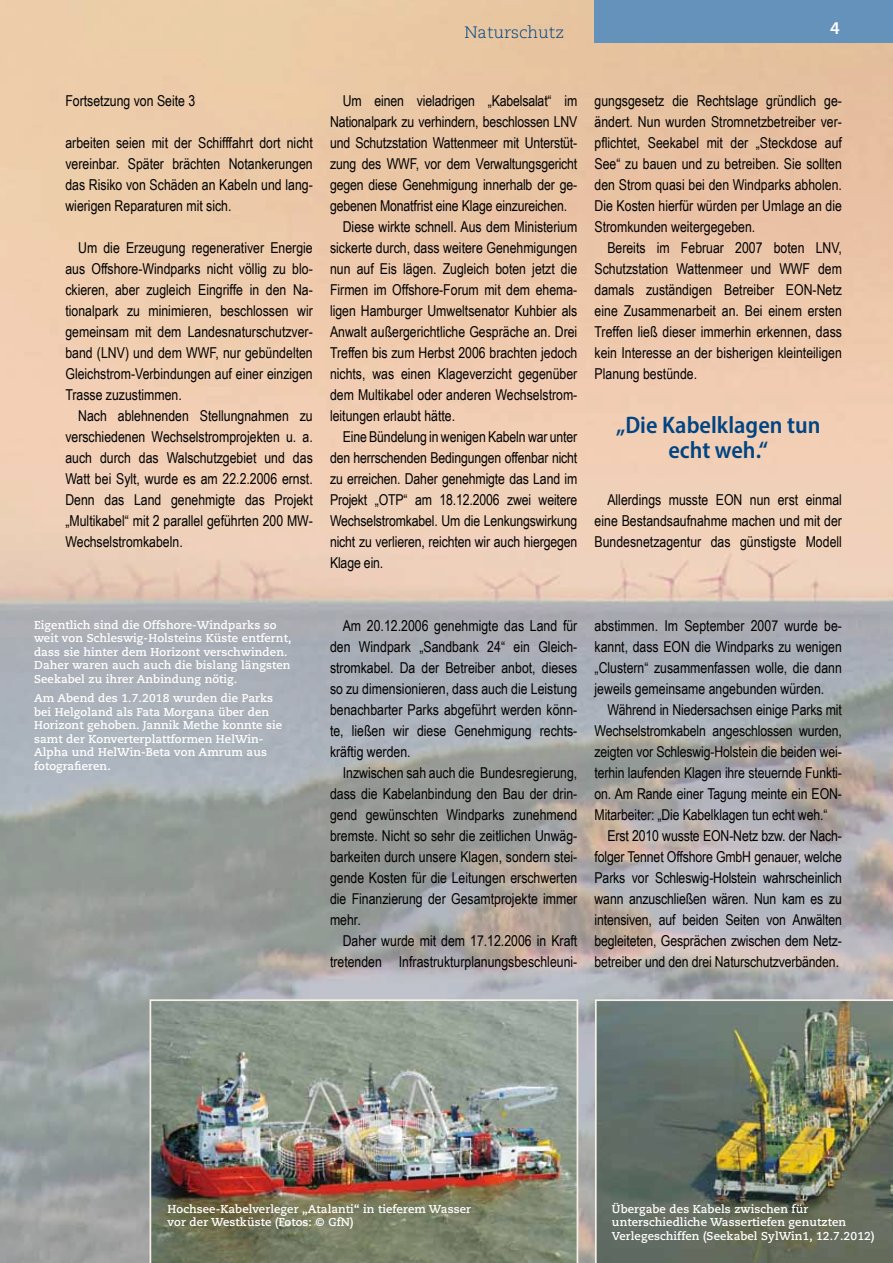
<style>
.page{position:relative;width:893px;height:1263px;background:#fff}
.page>*{position:absolute;margin:0;border:0;box-sizing:border-box;transform-origin:0 0}
.t1{font:600 semi-condensed 24px/25.2px "Myriad Pro";color:#004483;text-align:center}
.t2{font:600 18px "Myriad Pro";color:#fff}
.t3{font:300 16.5px "Caecilia";color:#004483}
.t4{font:15px/21px "Arial Narrow";letter-spacing:-.01em;color:#000;text-align:justify}
.t5{font:700 11.4px/13.5px "Caecilia";letter-spacing:.01em;color:#fff}
</style>
<div class="page">
<img style="left:0;top:0;width:893px;height:1263px">
<img style="left:150px;top:999px;width:428px;height:264px">
<img style="left:595px;top:999px;width:298px;height:264px">
<div style="left:595px;top:0;width:298px;height:43px;background:#6492ba"></div>
<p class="t3" style="left:464px;top:23px;width:101px">Naturschutz</p>
<p class="t2" style="left:830px;top:16px;width:11px">4</p>
<p class="t4" style="left:65px;top:90px;width:131px">Fortsetzung von Seite 3</p>
<p class="t4" style="left:343px;top:90px;width:236px">Um einen vieladrigen „Kabelsalat“ im</p>
<p class="t4" style="left:330px;top:111px;width:249px">Nationalpark zu verhindern, beschlossen LNV</p>
<p class="t4" style="left:330px;top:132px;width:249px">und Schutzstation Wattenmeer mit Unterstüt-</p>
<p class="t4" style="left:330px;top:153px;width:249px">zung des WWF, vor dem Verwaltungsgericht</p>
<p class="t4" style="left:330px;top:174px;width:249px">gegen diese Genehmigung innerhalb der ge-</p>
<p class="t4" style="left:330px;top:195px;width:239px">gebenen Monatfrist eine Klage einzureichen.</p>
<p class="t4" style="left:343px;top:216px;width:236px">Diese wirkte schnell. Aus dem Ministerium</p>
<p class="t4" style="left:330px;top:237px;width:249px">sickerte durch, dass weitere Genehmigungen</p>
<p class="t4" style="left:330px;top:258px;width:249px">nun auf Eis lägen. Zugleich boten jetzt die</p>
<p class="t4" style="left:330px;top:279px;width:249px">Firmen im Offshore-Forum mit dem ehema-</p>
<p class="t4" style="left:330px;top:300px;width:249px">ligen Hamburger Umweltsenator Kuhbier als</p>
<p class="t4" style="left:330px;top:321px;width:249px">Anwalt außergerichtliche Gespräche an. Drei</p>
<p class="t4" style="left:330px;top:342px;width:249px">Treffen bis zum Herbst 2006 brachten jedoch</p>
<p class="t4" style="left:330px;top:363px;width:249px">nichts, was einen Klageverzicht gegenüber</p>
<p class="t4" style="left:330px;top:384px;width:249px">dem Multikabel oder anderen Wechselstrom-</p>
<p class="t4" style="left:330px;top:405px;width:127px">leitungen erlaubt hätte.</p>
<p class="t4" style="left:343px;top:426px;width:236px">Eine Bündelung in wenigen Kabeln war unter</p>
<p class="t4" style="left:330px;top:447px;width:249px">den herrschenden Bedingungen offenbar nicht</p>
<p class="t4" style="left:330px;top:468px;width:249px">zu erreichen. Daher genehmigte das Land im</p>
<p class="t4" style="left:330px;top:489px;width:249px">Projekt „OTP“ am 18.12.2006 zwei weitere</p>
<p class="t4" style="left:330px;top:510px;width:249px">Wechselstromkabel. Um die Lenkungswirkung</p>
<p class="t4" style="left:330px;top:531px;width:249px">nicht zu verlieren, reichten wir auch hiergegen</p>
<p class="t4" style="left:330px;top:552px;width:55px">Klage ein.</p>
<p class="t4" style="left:65px;top:132px;width:249px">arbeiten seien mit der Schifffahrt dort nicht vereinbar. Später brächten Notankerungen das Risiko von Schäden an Kabeln und lang&shy;wierigen Reparaturen mit sich.</p>
<p class="t4" style="left:65px;top:237px;width:249px;text-indent:13px">Um die Erzeugung regenerativer Energie aus Offshore-Windparks nicht völlig zu blo&shy;ckieren, aber zugleich Eingriffe in den Na&shy;tionalpark zu minimieren, beschlossen wir gemeinsam mit dem Landesnaturschutzver&shy;band (LNV) und dem WWF, nur gebündelten Gleichstrom-Verbindungen auf einer einzigen Trasse zuzustimmen.</p>
<p class="t4" style="left:65px;top:405px;width:249px;text-indent:13px">Nach ablehnenden Stellungnahmen zu verschiedenen Wechselstromprojekten u. a. auch durch das Walschutzgebiet und das Watt bei Sylt, wurde es am 22.2.2006 ernst.<br>Denn das Land genehmigte das Projekt „Multikabel“ mit 2 parallel geführten 200 MW-Wechselstromkabeln.</p>
<p class="t4" style="left:595px;top:90px;width:249px">gungsgesetz die Rechtslage gründlich ge&shy;ändert. Nun wurden Stromnetzbetreiber ver&shy;pflichtet, Seekabel mit der „Steckdose auf See“ zu bauen und zu betreiben. Sie sollten den Strom quasi bei den Windparks abholen.<br>Die Kosten hierfür würden per Umlage an die Stromkunden weitergegeben.</p>
<p class="t4" style="left:595px;top:237px;width:249px;text-indent:13px">Bereits im Februar 2007 boten LNV, Schutzstation Wattenmeer und WWF dem damals zuständigen Betreiber EON-Netz eine Zusammenarbeit an. Bei einem ersten Treffen ließ dieser immerhin erkennen, dass kein Interesse an der bisherigen kleinteiligen Planung bestünde.</p>
<h1 class="t1" style="left:616px;top:411px;width:206px">„Die Kabelklagen tun echt weh.“</h1>
<p class="t4" style="left:595px;top:489px;width:249px;text-indent:13px">Allerdings musste EON nun erst einmal eine Bestandsaufnahme machen und mit der Bundesnetzagentur das günstigste Modell</p>
<p class="t5" style="left:34px;top:618px;width:259px">Eigentlich sind die Offshore-Windparks so weit von Schleswig-Holsteins Küste entfernt, dass sie hinter dem Horizont verschwinden.<br>Daher waren auch auch die bislang längsten Seekabel zu ihrer Anbindung nötig.</p>
<p class="t5" style="left:34px;top:692px;width:250px">Am Abend des 1.7.2018 wurden die Parks bei Helgoland als Fata Morgana über den Horizont gehoben. Jannik Methe konnte sie samt der Konverterplattformen HelWin-Alpha und HelWin-Beta von Amrum aus fotografieren.</p>
<p class="t4" style="left:330px;top:615px;width:249px;text-indent:13px">Am 20.12.2006 genehmigte das Land für den Windpark „Sandbank 24“ ein Gleich&shy;stromkabel. Da der Betreiber anbot, dieses so zu dimensionieren, dass auch die Leistung benachbarter Parks abgeführt werden könn&shy;te, ließen wir diese Genehmigung rechts&shy;kräftig werden.</p>
<p class="t4" style="left:330px;top:762px;width:249px;text-indent:13px">Inzwischen sah auch die Bundesregierung, dass die Kabelanbindung den Bau der drin&shy;gend gewünschten Windparks zunehmend bremste. Nicht so sehr die zeitlichen Unwäg&shy;barkeiten durch unsere Klagen, sondern stei&shy;gende Kosten für die Leitungen erschwerten die Finanzierung der Gesamtprojekte immer mehr.</p>
<p class="t4" style="left:330px;top:930px;width:249px;text-align:right">Daher wurde mit dem 17.12.2006 in Kraft tretenden Infrastrukturplanungsbeschleuni-</p>
<p class="t4" style="left:595px;top:615px;width:249px">abstimmen. Im September 2007 wurde be&shy;kannt, dass EON die Windparks zu wenigen „Clustern“ zusammenfassen wolle, die dann jeweils gemeinsame angebunden würden.</p>
<p class="t4" style="left:607px;top:699px;width:236px">Während in Niedersachsen einige Parks mit</p>
<p class="t4" style="left:595px;top:720px;width:249px">Wechselstromkabeln angeschlossen wurden,</p>
<p class="t4" style="left:595px;top:741px;width:249px">zeigten vor Schleswig-Holstein die beiden wei-</p>
<p class="t4" style="left:595px;top:762px;width:249px">terhin laufenden Klagen ihre steuernde Funkti-</p>
<p class="t4" style="left:595px;top:783px;width:249px">on. Am Rande einer Tagung meinte ein EON-</p>
<p class="t4" style="left:595px;top:804px;width:234px">Mitarbeiter: „Die Kabelklagen tun echt weh.“</p>
<p class="t4" style="left:607px;top:825px;width:236px">Erst 2010 wusste EON-Netz bzw. der Nach-</p>
<p class="t4" style="left:595px;top:846px;width:249px">folger Tennet Offshore GmbH genauer, welche</p>
<p class="t4" style="left:595px;top:867px;width:249px">Parks vor Schleswig-Holstein wahrscheinlich</p>
<p class="t4" style="left:595px;top:888px;width:249px">wann anzuschließen wären. Nun kam es zu</p>
<p class="t4" style="left:595px;top:909px;width:249px">intensiven, auf beiden Seiten von Anwälten</p>
<p class="t4" style="left:595px;top:930px;width:249px">begleiteten, Gesprächen zwischen dem Netz-</p>
<p class="t4" style="left:595px;top:951px;width:246px">betreiber und den drei Naturschutzverbänden.</p>
<p class="t5" style="left:168px;top:1202px;width:305px">Hochsee-Kabelverleger „Atalanti“ in tieferem Wasser vor der Westküste (Fotos: © GfN)</p>
<p class="t5" style="left:612px;top:1202px;width:264px">Übergabe des Kabels zwischen für unterschiedliche Wassertiefen genutzten<br>Verlegeschiffen (Seekabel SylWin1, 12.7.2012)</p>
</div>
